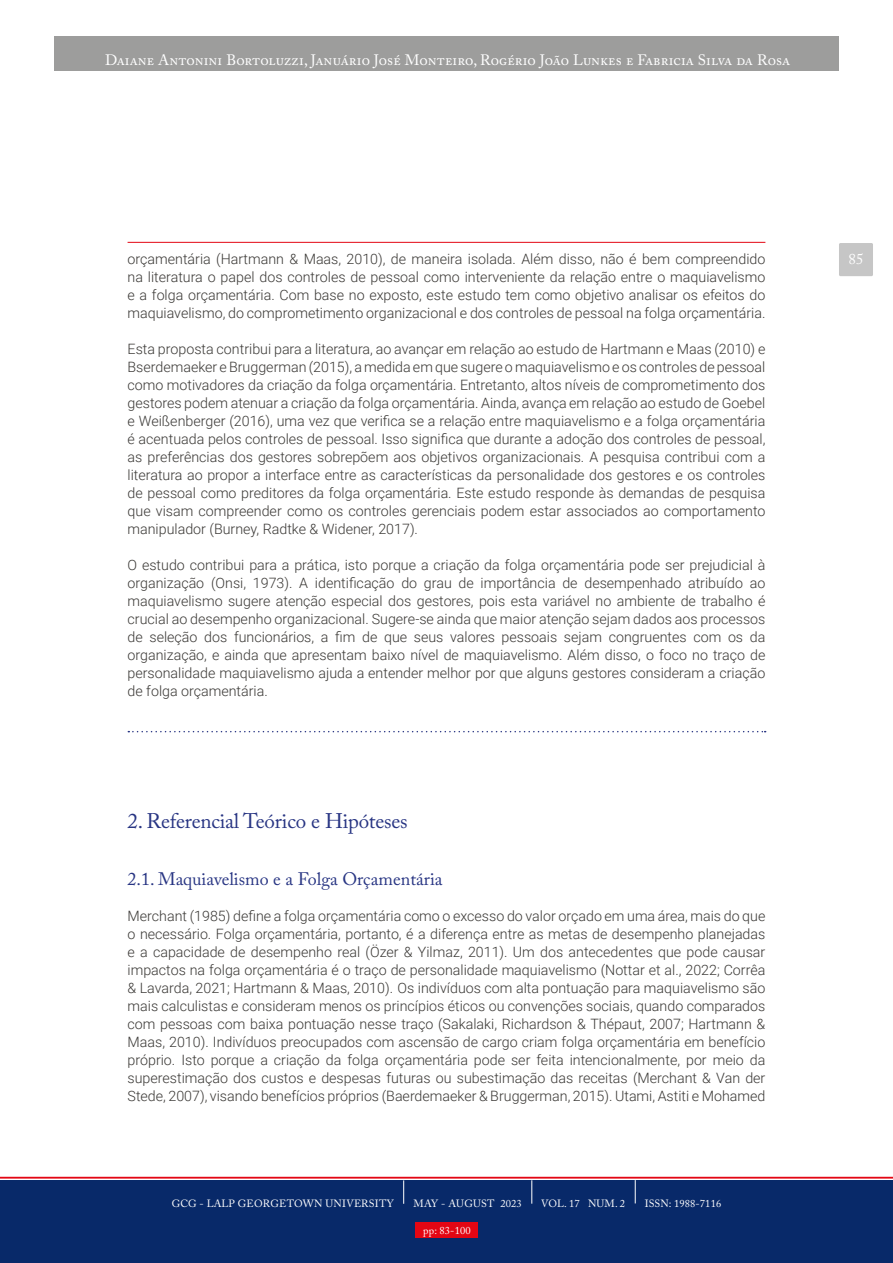
<style>
.page{position:relative;width:893px;height:1263px;background:#fff}
.page>*{position:absolute;margin:0;border:0;box-sizing:border-box;transform-origin:0 0}
.t1{font:21px "Adobe Caslon Pro";color:#283583}
.t2{font:18px "Adobe Caslon Pro";color:#283583}
.t3{font:15px "Adobe Caslon Pro";letter-spacing:.005em;color:#fff}
.t4{font:300 14.25px/18px "Roboto";color:#3a3835;text-align:justify}
.t5{font:10.5px "Adobe Caslon Pro";letter-spacing:.01em;color:#fff}
</style>
<div class="page">
<div style="left:54px;top:37px;width:785px;height:34px;background:#9d9d9c"></div>
<div style="left:0;top:1180px;width:893px;height:83px;background:#082969"></div>
<div style="left:416px;top:1222px;width:62px;height:15px;background:#e30613"></div>
<div style="left:839px;top:243px;width:34px;height:33px;background:#c6c6c6;border-radius:2px"></div>
<hr style="left:128px;top:242px;width:637px;height:1px;background:#e30613">
<svg style="left:0;top:1177px;width:893px;height:27px"></svg>
<svg style="left:128px;top:731px;width:638px;height:1px"></svg>
<p class="t3" style="left:105px;top:51px;width:687px">Daiane Antonini Bortoluzzi, Januário José Monteiro, Rogério João Lunkes e Fabricia Silva da Rosa</p>
<p class="t4" style="left:128px;top:250px;width:639px">orçamentária (Hartmann &amp; Maas, 2010), de maneira isolada. Além disso, não é bem compreendido na literatura o papel dos controles de pessoal como interveniente da relação entre o maquiavelismo e a folga orçamentária. Com base no exposto, este estudo tem como objetivo analisar os efeitos do maquiavelismo, do comprometimento organizacional e dos controles de pessoal na folga orçamentária.</p>
<p class="t4" style="left:128px;top:340px;width:639px">Esta proposta contribui para a literatura, ao avançar em relação ao estudo de Hartmann e Maas (2010) e Bserdemaeker e Bruggerman (2015), a medida em que sugere o maquiavelismo e os controles de pessoal como motivadores da criação da folga orçamentária. Entretanto, altos níveis de comprometimento dos gestores podem atenuar a criação da folga orçamentária. Ainda, avança em relação ao estudo de Goebel e Weißenberger (2016), uma vez que verifica se a relação entre maquiavelismo e a folga orçamentária é acentuada pelos controles de pessoal. Isso significa que durante a adoção dos controles de pessoal, as preferências dos gestores sobrepõem aos objetivos organizacionais. A pesquisa contribui com a literatura ao propor a interface entre as características da personalidade dos gestores e os controles de pessoal como preditores da folga orçamentária. Este estudo responde às demandas de pesquisa que visam compreender como os controles gerenciais podem estar associados ao comportamento manipulador (Burney, Radtke &amp; Widener, 2017).</p>
<p class="t4" style="left:128px;top:556px;width:639px">O estudo contribui para a prática, isto porque a criação da folga orçamentária pode ser prejudicial à organização (Onsi, 1973). A identificação do grau de importância de desempenhado atribuído ao maquiavelismo sugere atenção especial dos gestores, pois esta variável no ambiente de trabalho é crucial ao desempenho organizacional. Sugere-se ainda que maior atenção sejam dados aos processos de seleção dos funcionários, a fim de que seus valores pessoais sejam congruentes com os da organização, e ainda que apresentam baixo nível de maquiavelismo. Além disso, o foco no traço de personalidade maquiavelismo ajuda a entender melhor por que alguns gestores consideram a criação de folga orçamentária.</p>
<h1 class="t1" style="left:128px;top:809px;width:282px">2. Referencial Teórico e Hipóteses</h1>
<p class="t2" style="left:128px;top:869px;width:317px">2.1. Maquiavelismo e a Folga Orçamentária</p>
<p class="t4" style="left:128px;top:907px;width:639px">Merchant (1985) define a folga orçamentária como o excesso do valor orçado em uma área, mais do que o necessário. Folga orçamentária, portanto, é a diferença entre as metas de desempenho planejadas e a capacidade de desempenho real (Özer &amp; Yilmaz, 2011). Um dos antecedentes que pode causar impactos na folga orçamentária é o traço de personalidade maquiavelismo (Nottar et al., 2022; Corrêa &amp; Lavarda, 2021; Hartmann &amp; Maas, 2010). Os indivíduos com alta pontuação para maquiavelismo são mais calculistas e consideram menos os princípios éticos ou convenções sociais, quando comparados com pessoas com baixa pontuação nesse traço (Sakalaki, Richardson &amp; Thépaut, 2007; Hartmann &amp; Maas, 2010). Indivíduos preocupados com ascensão de cargo criam folga orçamentária em benefício próprio. Isto porque a criação da folga orçamentária pode ser feita intencionalmente, por meio da superestimação dos custos e despesas futuras ou subestimação das receitas (Merchant &amp; Van der Stede, 2007), visando benefícios próprios (Baerdemaeker &amp; Bruggerman, 2015). Utami, Astiti e Mohamed</p>
<p class="t5" style="left:172px;top:1197px;width:224px">GCG - LALP GEORGETOWN UNIVERSITY</p>
<p class="t5" style="left:414px;top:1197px;width:110px">MAY - AUGUST 2023</p>
<p class="t5" style="left:541px;top:1197px;width:85px">VOL. 17 NUM. 2</p>
<p class="t5" style="left:645px;top:1197px;width:78px">ISSN: 1988-7116</p>
<p class="t5" style="left:423px;top:1224px;width:49px">pp: 83-100</p>
<p class="t3" style="left:848px;top:250px;width:16px">85</p>
</div>
